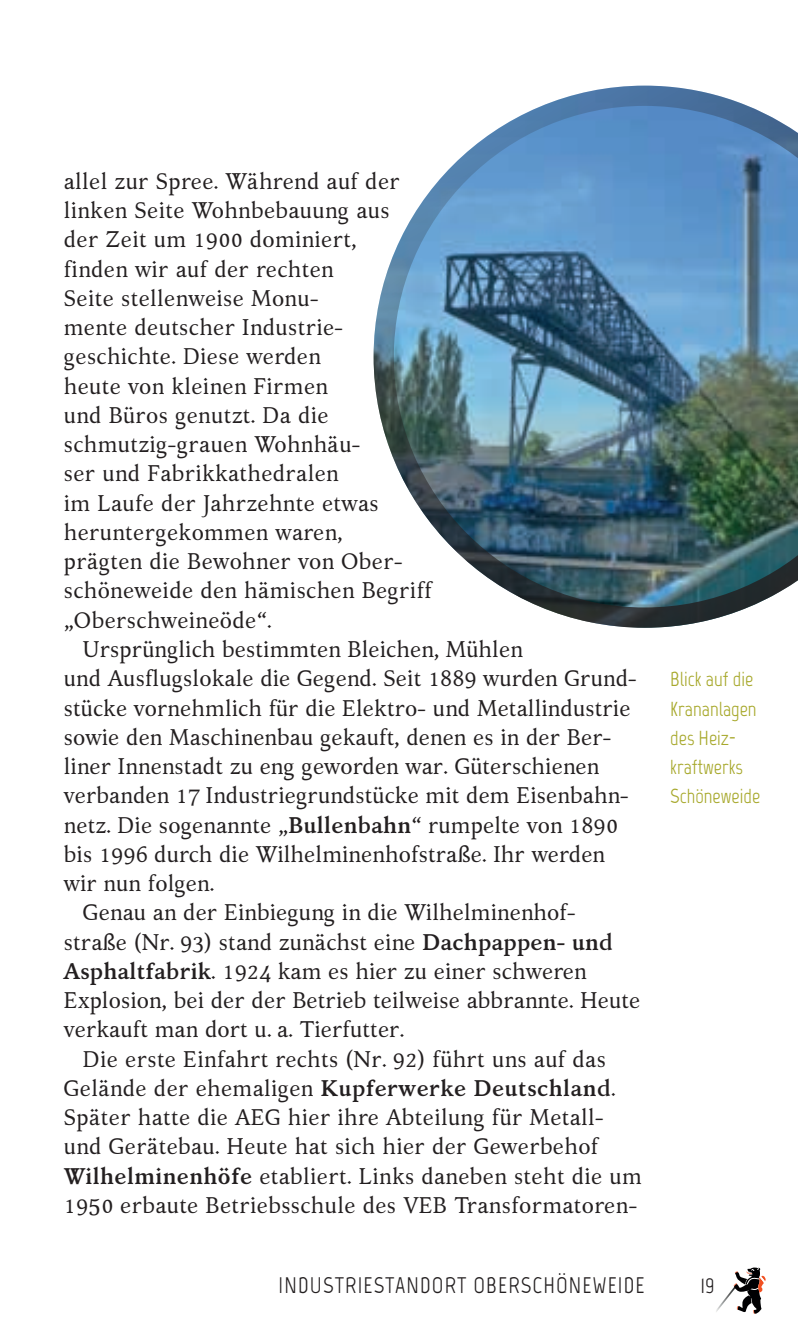
<style>
.page{position:relative;width:798px;height:1340px;background:#fff}
.page>*{position:absolute;margin:0;border:0;box-sizing:border-box;transform-origin:0 0}
.Copy{font:22.5px/29.2px "Kelvinch";letter-spacing:.01em;color:#231f20}
.t1{font:22.5px "Marvel";letter-spacing:.05em;color:#231f20}
.t2{font:20.25px/29.2px "Marvel";color:#a7a82b}
.s1{font-weight:700}
</style>
<div class="page">
<svg style="left:716px;top:1267px;width:49px;height:47px"></svg>
<img style="left:373px;top:86px;width:424px;height:541px">
<p class="Copy" style="left:64px;top:166px;width:369px">allel zur Spree. Während auf der linken Seite Wohnbebauung aus<br>der Zeit um 1900 dominiert,<br>finden wir auf der rechten<br>Seite stellenweise Monu-<br>mente deutscher Industrie&shy;geschichte. Diese werden<br>heute von kleinen Firmen<br>und Büros genutzt. Da die schmutzig-grauen Wohnhäu-<br>ser und Fabrikkathedralen<br>im Laufe der Jahrzehnte etwas heruntergekommen waren,<br>prägten die Bewohner von Ober&shy;schöneweide den hämischen Begriff „Oberschweineöde“.</p>
<p class="Copy" style="left:64px;top:634px;width:574px;text-indent:19px">Ursprünglich bestimmten Bleichen, Mühlen<br>und Ausflugslokale die Gegend. Seit 1889 wurden Grund&shy;stücke vornehmlich für die Elektro- und Metallindustrie sowie den Maschinenbau gekauft, denen es in der Ber&shy;liner Innenstadt zu eng geworden war. Güterschienen verbanden 17 Industriegrundstücke mit dem Eisenbahn&shy;netz. Die sogenannte „<span class="s1">Bullenbahn</span>“ rumpelte von 1890 bis 1996 durch die Wilhelminenhofstraße. Ihr werden wir nun folgen.</p>
<p class="Copy" style="left:64px;top:898px;width:578px;text-indent:19px">Genau an der Einbiegung in die Wilhelminenhof&shy;straße (Nr. 93) stand zunächst eine <span class="s1">Dachpappen- und Asphaltfabrik</span>. 1924 kam es hier zu einer schweren Explosion, bei der der Betrieb teilweise abbrannte. Heute verkauft man dort u. a. Tierfutter.</p>
<p class="Copy" style="left:64px;top:1044px;width:579px;text-indent:19px">Die erste Einfahrt rechts (Nr. 92) führt uns auf das Gelände der ehemaligen <span class="s1">Kupferwerke Deutschland</span>.<br>Später hatte die AEG hier ihre Abteilung für Metall&shy;und Gerätebau. Heute hat sich hier der Gewerbehof <span class="s1">Wilhelminenhöfe</span> etabliert. Links daneben steht die um 1950 erbaute Betriebsschule des VEB Transformatoren-</p>
<p class="t1" style="left:278px;top:1271px;width:367px">INDUSTRIESTANDORT OBERSCHÖNEWEIDE</p>
<p class="t2" style="left:670px;top:664px;width:91px">Blick auf die<br>Krananlagen des Heiz&shy;kraftwerks<br>Schöneweide</p>
<p class="t1" style="left:700px;top:1271px;width:16px">19</p>
</div>
